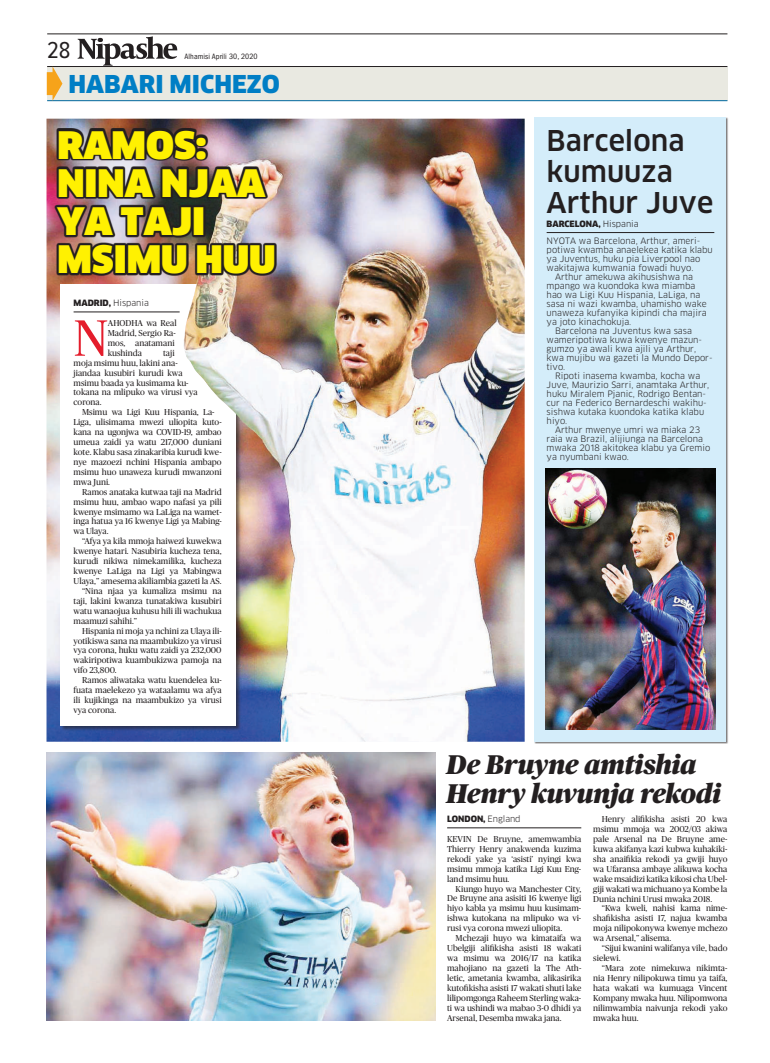
<style>
.page{position:relative;width:770px;height:1063px;background:#fff}
.page>*{position:absolute;margin:0;border:0;box-sizing:border-box;transform-origin:0 0}
.t1{font:51px "Publico";color:#e41d2c}
.t2{font:900 37px/38px "Clan LF";color:#fff101}
.t3{font:500 28px/31px "Clan LF";color:#231f20}
.t4{font:italic 900 27px/29px "Publico";color:#231f20}
.t5{font:900 24px "Clan OSF";color:#007ec5}
.t6{font:24px "Proxima Nova Cond";color:#231f20}
.t7{font:8.6px/9.9px "Publico";color:#231f20;text-align:justify}
.t8{font:8.6px "Clan LF";color:#231f20}
.t9{font:900 8.5px "Clan";letter-spacing:-.005em;color:#231f20}
.t10{font:8.5px "Clan";letter-spacing:-.005em;color:#231f20}
.t11{font:condensed 8px "Franklin Gothic";letter-spacing:.01em;color:#231f20}
.s1{font-weight:900}
.s2{font-weight:400}
</style>
<div class="page">
<img style="left:46px;top:119px;width:478px;height:623px">
<img style="left:46px;top:753px;width:389px;height:267px">
<div style="left:47px;top:67px;width:680px;height:34px;background:#e9e9e1"></div>
<hr style="left:47px;top:34px;width:680px;height:1px;background:#231f20">
<hr style="left:47px;top:66px;width:680px;height:1px;background:#231f20">
<hr style="left:47px;top:100px;width:680px;height:1px;background:#00689e">
<svg style="left:78px;top:36px;width:99px;height:30px"></svg>
<svg style="left:47px;top:66px;width:15px;height:35px"></svg>
<div style="left:534px;top:117px;width:192px;height:625px;background:#d4edfa"></div>
<hr style="left:447px;top:828px;width:134px;height:1px;background:#231f20">
<div style="left:60px;top:284px;width:181px;height:448px;background:#231f20;opacity:.6"></div>
<div style="left:60px;top:284px;width:175px;height:442px;background:#fff"></div>
<hr style="left:74px;top:312px;width:106px;height:1px;background:#231f20">
<hr style="left:546px;top:232px;width:168px;height:1px;background:#231f20">
<img style="left:545px;top:469px;width:170px;height:261px">
<img style="left:183px;top:152px;width:315px;height:235px">
<img style="left:54px;top:128px;width:223px;height:148px">
<img style="left:186px;top:300px;width:148px;height:139px">
<h3 class="t6" style="left:47px;top:39px;width:25px">28</h3>
<p class="t11" style="left:184px;top:52px;width:75px">Alhamisi Aprili 30, 2020</p>
<h3 class="t5" style="left:68px;top:70px;width:213px">HABARI MICHEZO</h3>
<h2 class="t2" style="left:57px;top:126px;width:220px">RAMOS:<br>NINA NJAA<br>YA TAJI<br>MSIMU HUU</h2>
<p class="t10" style="left:74px;top:298px;width:77px"><span class="s1">MADRID,</span> Hispania</p>
<h1 class="t1" style="left:74px;top:310px;width:36px">N</h1>
<p class="t7" style="left:108px;top:318px;width:70px;text-align:left">AHODHA wa Real<br>Madrid, Sergio Ra&shy;mos, anatamani kushinda</p>
<p class="t7" style="left:74px;top:348px;width:126px;text-align:left;text-indent:89px">taji<br>moja msimu huu, lakini ana&shy;jiandaa kusubiri kurudi kwa msimu baada ya kusimama ku&shy;tokana na mlipuko wa virusi vya corona.</p>
<p class="t7" style="left:74px;top:407px;width:150px;text-align:left;text-indent:8px">Msimu wa Ligi Kuu Hispania, La-<br>Liga, ulisimama mwezi uliopita kuto&shy;kana na ugonjwa wa COVID-19, ambao umeua zaidi ya watu 217,000 duniani kote. Klabu sasa zinakaribia kurudi kwe&shy;nye mazoezi nchini Hispania ambapo msimu huo unaweza kurudi mwanzoni mwa Juni.</p>
<p class="t7" style="left:74px;top:487px;width:149px;text-indent:8px">Ramos anataka kutwaa taji na Madrid msimu huu, ambao wapo nafasi ya pili kwenye msimamo wa LaLiga na wamet&shy;inga hatua ya 16 kwenye Ligi ya Mabing&shy;wa Ulaya.</p>
<p class="t7" style="left:82px;top:536px;width:141px">“Afya ya kila mmoja haiwezi kuwekwa</p>
<p class="t7" style="left:74px;top:546px;width:150px">kwenye hatari. Nasubiria kucheza tena,</p>
<p class="t7" style="left:74px;top:556px;width:150px">kurudi nikiwa nimekamilika, kucheza</p>
<p class="t7" style="left:74px;top:566px;width:149px">kwenye LaLiga na Ligi ya Mabingwa</p>
<p class="t7" style="left:74px;top:576px;width:149px">Ulaya,” amesema akiliambia gazeti la AS.</p>
<p class="t7" style="left:82px;top:586px;width:141px">“Nina njaa ya kumaliza msimu na</p>
<p class="t7" style="left:74px;top:596px;width:149px">taji, lakini kwanza tunatakiwa kusubiri</p>
<p class="t7" style="left:74px;top:606px;width:150px">watu wanaojua kuhusu hili ili wachukua</p>
<p class="t7" style="left:74px;top:616px;width:65px">maamuzi sahihi.”</p>
<p class="t7" style="left:82px;top:626px;width:141px">Hispania ni moja ya nchini za Ulaya ili-</p>
<p class="t7" style="left:74px;top:636px;width:149px">yotikiswa sana na maambukizo ya virusi</p>
<p class="t7" style="left:74px;top:646px;width:149px">vya corona, huku watu zaidi ya 232,000</p>
<p class="t7" style="left:74px;top:655px;width:149px">wakiripotiwa kuambukizwa pamoja na</p>
<p class="t7" style="left:74px;top:665px;width:44px">vifo 23,800.</p>
<p class="t7" style="left:82px;top:675px;width:141px">Ramos aliwataka watu kuendelea ku-</p>
<p class="t7" style="left:74px;top:685px;width:150px">fuata maelekezo ya wataalamu wa afya</p>
<p class="t7" style="left:74px;top:695px;width:149px">ili kujikinga na maambukizo ya virusi</p>
<p class="t7" style="left:74px;top:705px;width:44px">vya corona.</p>
<h3 class="t3" style="left:546px;top:125px;width:168px">Barcelona kumuuza<br>Arthur Juve</h3>
<p class="t9" style="left:546px;top:219px;width:93px">BARCELONA, <span class="s2">Hispania</span></p>
<p class="t8" style="left:546px;top:236px;width:155px">NYOTA wa Barcelona, Arthur, ameri-</p>
<p class="t8" style="left:546px;top:245px;width:168px">potiwa kwamba anaelekea katika klabu</p>
<p class="t8" style="left:546px;top:254px;width:155px">ya Juventus, huku pia Liverpool nao</p>
<p class="t8" style="left:546px;top:263px;width:148px">wakitajwa kumwania fowadi huyo.</p>
<p class="t8" style="left:555px;top:272px;width:139px">Arthur amekuwa akihusishwa na</p>
<p class="t8" style="left:546px;top:281px;width:150px">mpango wa kuondoka kwa miamba</p>
<p class="t8" style="left:546px;top:290px;width:155px">hao wa Ligi Kuu Hispania, LaLiga, na</p>
<p class="t8" style="left:546px;top:299px;width:161px">sasa ni wazi kwamba, uhamisho wake</p>
<p class="t8" style="left:546px;top:308px;width:162px">unaweza kufanyika kipindi cha majira</p>
<p class="t8" style="left:546px;top:317px;width:86px">ya joto kinachokuja.</p>
<p class="t8" style="left:555px;top:326px;width:138px">Barcelona na Juventus kwa sasa</p>
<p class="t8" style="left:546px;top:335px;width:157px">wameripotiwa kuwa kwenye mazun-</p>
<p class="t8" style="left:546px;top:344px;width:151px">gumzo ya awali kwa ajili ya Arthur,</p>
<p class="t8" style="left:546px;top:353px;width:167px">kwa mujibu wa gazeti la Mundo Depor-</p>
<p class="t8" style="left:546px;top:362px;width:20px">tivo.</p>
<p class="t8" style="left:555px;top:371px;width:147px">Ripoti inasema kwamba, kocha wa</p>
<p class="t8" style="left:546px;top:380px;width:164px">Juve, Maurizio Sarri, anamtaka Arthur,</p>
<p class="t8" style="left:546px;top:389px;width:161px">huku Miralem Pjanic, Rodrigo Bentan-</p>
<p class="t8" style="left:546px;top:398px;width:162px">cur na Federico Bernardeschi wakihu-</p>
<p class="t8" style="left:546px;top:407px;width:159px">sishwa kutaka kuondoka katika klabu</p>
<p class="t8" style="left:546px;top:416px;width:22px">hiyo.</p>
<p class="t8" style="left:555px;top:425px;width:146px">Arthur mwenye umri wa miaka 23</p>
<p class="t8" style="left:546px;top:434px;width:158px">raia wa Brazil, alijiunga na Barcelona</p>
<p class="t8" style="left:546px;top:443px;width:165px">mwaka 2018 akitokea klabu ya Gremio</p>
<p class="t8" style="left:546px;top:452px;width:84px">ya nyumbani kwao.</p>
<h3 class="t4" style="left:446px;top:750px;width:276px">De Bruyne amtishia<br>Henry kuvunja rekodi</h3>
<p class="t9" style="left:447px;top:814px;width:75px">LONDON, <span class="s2">England</span></p>
<p class="t7" style="left:447px;top:834px;width:136px">KEVIN De Bruyne, amemwambia Thierry Henry anakwenda kuzima rekodi yake ya ‘asisti’ nyingi kwa msimu mmoja katika Ligi Kuu Eng&shy;land msimu huu.</p>
<p class="t7" style="left:447px;top:884px;width:136px;text-indent:8px">Kiungo huyo wa Manchester City, De Bruyne ana asisiti 16 kwenye ligi hiyo kabla ya msimu huu kusimam&shy;ishwa kutokana na mlipuko wa vi&shy;rusi vya corona mwezi uliopita.</p>
<p class="t7" style="left:447px;top:933px;width:136px;text-indent:8px">Mchezaji huyo wa kimataifa wa Ubelgiji alifikisha asisti 18 wakati wa msimu wa 2016/17 na katika mahojiano na gazeti la The Ath&shy;letic, ametania kwamba, alikasirika kutofikisha asisti 17 wakati shuti lake lilipomgonga Raheem Sterling waka&shy;ti wa ushindi wa mabao 3-0 dhidi ya Arsenal, Desemba mwaka jana.</p>
<p class="t7" style="left:593px;top:814px;width:136px;text-indent:8px">Henry alifikisha asisti 20 kwa msimu mmoja wa 2002/03 akiwa pale Arsenal na De Bruyne ame&shy;kuwa akifanya kazi kubwa kuhakiki&shy;sha anaifikia rekodi ya gwiji huyo wa Ufaransa ambaye alikuwa kocha wake msaidizi katika kikosi cha Ubel&shy;giji wakati wa michuano ya Kombe la Dunia nchini Urusi mwaka 2018.</p>
<p class="t7" style="left:593px;top:903px;width:136px;text-indent:9px">“Kwa kweli, nahisi kama nime&shy;shafikisha asisti 17, najua kwamba moja nilipokonywa kwenye mchezo wa Arsenal,” alisema.</p>
<p class="t7" style="left:593px;top:943px;width:136px;text-indent:8px">“Sijui kwanini walifanya vile, bado sielewi.</p>
<p class="t7" style="left:593px;top:963px;width:136px;text-indent:8px">“Mara zote nimekuwa nikimta&shy;nia Henry nilipokuwa timu ya taifa, hata wakati wa kumuaga Vincent Kompany mwaka huu. Nilipomwona nilimwambia naivunja rekodi yako mwaka huu.</p>
</div>
